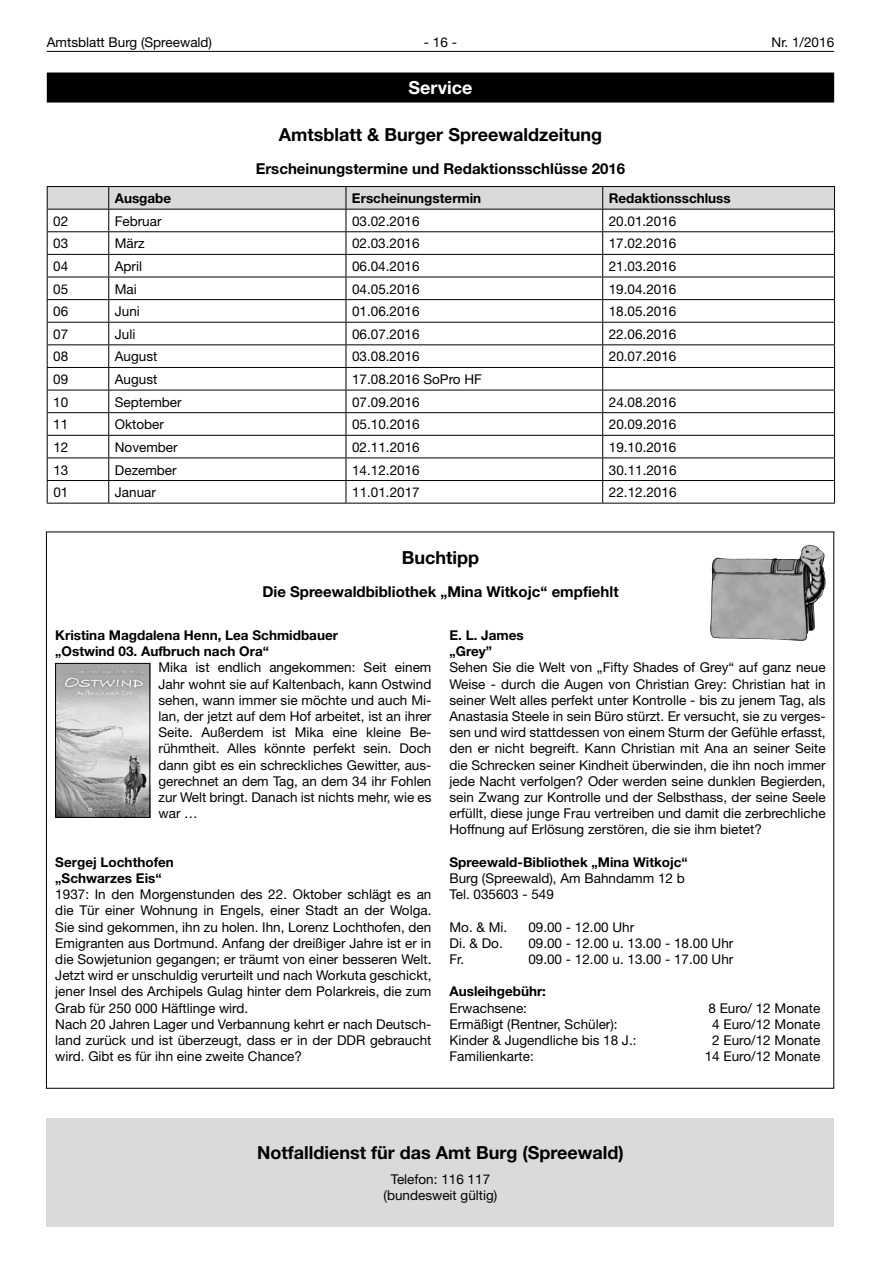
<style>
.page{position:relative;width:881px;height:1263px;background:#fff}
.page>*{position:absolute;margin:0;border:0;box-sizing:border-box;transform-origin:0 0}
.t1{font:700 18px "Helvetica Neue LT";color:#000}
.t2{font:700 18px "Helvetica Neue LT";color:#fff}
.t3{font:700 15px "Helvetica Neue LT";color:#000}
.t4{font:13.5px/16.2px "Helvetica Neue LT";color:#000;text-align:justify}
.t5{font:700 13.5px/16.2px "Helvetica Neue LT";color:#000}
</style>
<div class="page">
<hr style="left:47px;top:51px;width:786px;height:1px;background:#000">
<div style="left:47px;top:72px;width:786px;height:30px;background:#868686"></div>
<div style="left:47px;top:73px;width:786px;height:30px;background:#000"></div>
<hr style="left:47px;top:186px;width:62px;height:1px;background:#000">
<hr style="left:109px;top:186px;width:237px;height:1px;background:#000">
<hr style="left:346px;top:186px;width:256px;height:1px;background:#000">
<hr style="left:602px;top:186px;width:232px;height:1px;background:#000">
<svg style="left:47px;top:187px;width:787px;height:316px"></svg>
<hr style="left:47px;top:503px;width:62px;height:1px;background:#000">
<hr style="left:109px;top:503px;width:237px;height:1px;background:#000">
<hr style="left:346px;top:503px;width:256px;height:1px;background:#000">
<hr style="left:602px;top:503px;width:232px;height:1px;background:#000">
<img style="left:57px;top:665px;width:91px;height:151px">
<div style="left:55px;top:663px;width:95px;height:155px;border:1px solid #000"></div>
<div style="left:47px;top:1118px;width:786px;height:109px;background:#dadad9"></div>
<img style="left:710px;top:545px;width:115px;height:96px">
<p class="t4" style="left:47px;top:34px;width:167px">Amtsblatt Burg (Spreewald)</p>
<p class="t4" style="left:424px;top:34px;width:35px">- 16 -</p>
<p class="t4" style="left:771px;top:34px;width:64px">Nr. 1/2016</p>
<h1 class="t2" style="left:408px;top:76px;width:65px">Service</h1>
<h1 class="t1" style="left:279px;top:123px;width:324px">Amtsblatt &amp; Burger Spreewaldzeitung</h1>
<p class="t3" style="left:256px;top:159px;width:371px">Erscheinungstermine und Redaktionsschlüsse 2016</p>
<p class="t5" style="left:115px;top:190px;width:58px">Ausgabe</p>
<p class="t5" style="left:352px;top:190px;width:131px">Erscheinungstermin</p>
<p class="t5" style="left:608px;top:190px;width:123px">Redaktionsschluss</p>
<p class="t4" style="left:53px;top:213px;width:17px">02</p>
<p class="t4" style="left:115px;top:213px;width:48px">Februar</p>
<p class="t4" style="left:352px;top:213px;width:69px">03.02.2016</p>
<p class="t4" style="left:608px;top:213px;width:69px">20.01.2016</p>
<p class="t4" style="left:53px;top:235px;width:17px">03</p>
<p class="t4" style="left:115px;top:235px;width:31px">März</p>
<p class="t4" style="left:352px;top:235px;width:69px">02.03.2016</p>
<p class="t4" style="left:608px;top:235px;width:69px">17.02.2016</p>
<p class="t4" style="left:53px;top:258px;width:17px">04</p>
<p class="t4" style="left:115px;top:258px;width:29px">April</p>
<p class="t4" style="left:352px;top:258px;width:69px">06.04.2016</p>
<p class="t4" style="left:608px;top:258px;width:69px">21.03.2016</p>
<p class="t4" style="left:53px;top:281px;width:17px">05</p>
<p class="t4" style="left:115px;top:281px;width:24px">Mai</p>
<p class="t4" style="left:352px;top:281px;width:69px">04.05.2016</p>
<p class="t4" style="left:608px;top:281px;width:69px">19.04.2016</p>
<p class="t4" style="left:53px;top:303px;width:17px">06</p>
<p class="t4" style="left:115px;top:303px;width:27px">Juni</p>
<p class="t4" style="left:352px;top:303px;width:69px">01.06.2016</p>
<p class="t4" style="left:608px;top:303px;width:69px">18.05.2016</p>
<p class="t4" style="left:53px;top:326px;width:17px">07</p>
<p class="t4" style="left:115px;top:326px;width:22px">Juli</p>
<p class="t4" style="left:352px;top:326px;width:69px">06.07.2016</p>
<p class="t4" style="left:608px;top:326px;width:69px">22.06.2016</p>
<p class="t4" style="left:53px;top:348px;width:17px">08</p>
<p class="t4" style="left:115px;top:348px;width:44px">August</p>
<p class="t4" style="left:352px;top:348px;width:69px">03.08.2016</p>
<p class="t4" style="left:608px;top:348px;width:69px">20.07.2016</p>
<p class="t4" style="left:53px;top:371px;width:17px">09</p>
<p class="t4" style="left:115px;top:371px;width:44px">August</p>
<p class="t4" style="left:352px;top:371px;width:131px">17.08.2016 SoPro HF</p>
<p class="t4" style="left:53px;top:394px;width:17px">10</p>
<p class="t4" style="left:115px;top:394px;width:68px">September</p>
<p class="t4" style="left:352px;top:394px;width:69px">07.09.2016</p>
<p class="t4" style="left:608px;top:394px;width:69px">24.08.2016</p>
<p class="t4" style="left:53px;top:416px;width:17px">11</p>
<p class="t4" style="left:115px;top:416px;width:51px">Oktober</p>
<p class="t4" style="left:352px;top:416px;width:69px">05.10.2016</p>
<p class="t4" style="left:608px;top:416px;width:69px">20.09.2016</p>
<p class="t4" style="left:53px;top:439px;width:17px">12</p>
<p class="t4" style="left:115px;top:439px;width:64px">November</p>
<p class="t4" style="left:352px;top:439px;width:69px">02.11.2016</p>
<p class="t4" style="left:608px;top:439px;width:69px">19.10.2016</p>
<p class="t4" style="left:53px;top:461px;width:17px">13</p>
<p class="t4" style="left:115px;top:461px;width:63px">Dezember</p>
<p class="t4" style="left:352px;top:461px;width:69px">14.12.2016</p>
<p class="t4" style="left:608px;top:461px;width:69px">30.11.2016</p>
<p class="t4" style="left:53px;top:484px;width:17px">01</p>
<p class="t4" style="left:115px;top:484px;width:43px">Januar</p>
<p class="t4" style="left:352px;top:484px;width:69px">11.01.2017</p>
<p class="t4" style="left:608px;top:484px;width:69px">22.12.2016</p>
<h1 class="t1" style="left:401px;top:547px;width:79px">Buchtipp</h1>
<p class="t3" style="left:262px;top:582px;width:357px">Die Spreewaldbibliothek „Mina Witkojc“ empfiehlt</p>
<p class="t5" style="left:55px;top:627px;width:284px">Kristina Magdalena Henn, Lea Schmidbauer „Ostwind 03. Aufbruch nach Ora“</p>
<p class="t4" style="left:158px;top:659px;width:274px">Mika ist endlich angekommen: Seit einem Jahr wohnt sie auf Kaltenbach, kann Ostwind sehen, wann immer sie möchte und auch Mi&shy;lan, der jetzt auf dem Hof arbeitet, ist an ihrer Seite. Außerdem ist Mika eine kleine Be&shy;rühmtheit. Alles könnte perfekt sein. Doch dann gibt es ein schreckliches Gewitter, aus&shy;gerechnet an dem Tag, an dem 34 ihr Fohlen zur Welt bringt. Danach ist nichts mehr, wie es war …</p>
<p class="t5" style="left:55px;top:853px;width:120px">Sergej Lochthofen „Schwarzes Eis“</p>
<p class="t4" style="left:55px;top:886px;width:377px;text-align:left">1937: In den Morgenstunden des 22. Oktober schlägt es an die Tür einer Wohnung in Engels, einer Stadt an der Wolga.<br>Sie sind gekommen, ihn zu holen. Ihn, Lorenz Lochthofen, den Emigranten aus Dortmund. Anfang der dreißiger Jahre ist er in die Sowjetunion gegangen; er träumt von einer besseren Welt.<br>Jetzt wird er unschuldig verurteilt und nach Workuta geschickt, jener Insel des Archipels Gulag hinter dem Polarkreis, die zum Grab für 250 000 Häftlinge wird.<br>Nach 20 Jahren Lager und Verbannung kehrt er nach Deutsch&shy;land zurück und ist überzeugt, dass er in der DDR gebraucht wird. Gibt es für ihn eine zweite Chance?</p>
<p class="t5" style="left:449px;top:627px;width:76px">E. L. James „Grey”</p>
<p class="t4" style="left:449px;top:659px;width:377px">Sehen Sie die Welt von „Fifty Shades of Grey“ auf ganz neue Weise - durch die Augen von Christian Grey: Christian hat in seiner Welt alles perfekt unter Kontrolle - bis zu jenem Tag, als Anastasia Steele in sein Büro stürzt. Er versucht, sie zu verges&shy;sen und wird stattdessen von einem Sturm der Gefühle erfasst, den er nicht begreift. Kann Christian mit Ana an seiner Seite die Schrecken seiner Kindheit überwinden, die ihn noch immer jede Nacht verfolgen? Oder werden seine dunklen Begierden, sein Zwang zur Kontrolle und der Selbsthass, der seine Seele erfüllt, diese junge Frau vertreiben und damit die zerbrechliche Hoffnung auf Erlösung zerstören, die sie ihm bietet?</p>
<p class="t5" style="left:449px;top:853px;width:240px">Spreewald-Bibliothek „Mina Witkojc“</p>
<p class="t4" style="left:449px;top:870px;width:237px">Burg (Spreewald), Am Bahndamm 12 b<br>Tel. 035603 - 549</p>
<p class="t4" style="left:449px;top:918px;width:59px">Mo. &amp; Mi.</p>
<p class="t4" style="left:528px;top:918px;width:107px">09.00 - 12.00 Uhr</p>
<p class="t4" style="left:449px;top:935px;width:55px">Di. &amp; Do.</p>
<p class="t4" style="left:528px;top:935px;width:206px">09.00 - 12.00 u. 13.00 - 18.00 Uhr</p>
<p class="t4" style="left:449px;top:951px;width:16px">Fr.</p>
<p class="t4" style="left:528px;top:951px;width:206px">09.00 - 12.00 u. 13.00 - 17.00 Uhr</p>
<p class="t5" style="left:449px;top:983px;width:98px">Ausleihgebühr:</p>
<p class="t4" style="left:449px;top:999px;width:79px">Erwachsene:</p>
<p class="t4" style="left:708px;top:999px;width:113px">8 Euro/ 12 Monate</p>
<p class="t4" style="left:449px;top:1016px;width:170px">Ermäßigt (Rentner, Schüler):</p>
<p class="t4" style="left:712px;top:1016px;width:110px">4 Euro/12 Monate</p>
<p class="t4" style="left:449px;top:1032px;width:188px">Kinder &amp; Jugendliche bis 18 J.:</p>
<p class="t4" style="left:712px;top:1032px;width:110px">2 Euro/12 Monate</p>
<p class="t4" style="left:449px;top:1048px;width:86px">Familienkarte:</p>
<p class="t4" style="left:704px;top:1048px;width:117px">14 Euro/12 Monate</p>
<h1 class="t1" style="left:257px;top:1142px;width:368px">Notfalldienst für das Amt Burg (Spreewald)</h1>
<p class="t4" style="left:383px;top:1171px;width:115px;text-align:center">Telefon: 116 117 (bundesweit gültig)</p>
</div>
